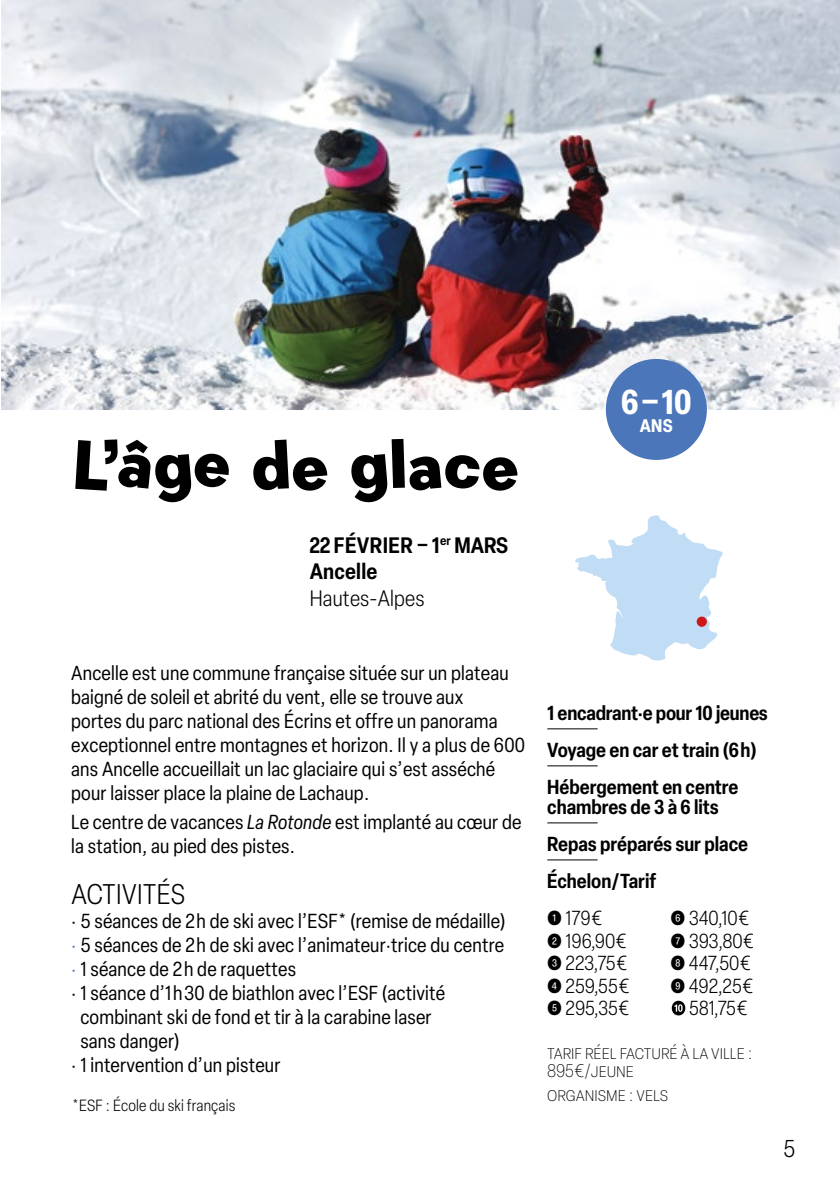
<style>
.page{position:relative;width:840px;height:1191px;background:#fff}
.page>*{position:absolute;margin:0;border:0;box-sizing:border-box;transform-origin:0 0}
.t1{font:68px "Gambado Sans Forte";color:#000}
.t2{font:700 condensed 34px "Elza";color:#fff}
.t3{font:300 condensed 28px "Elza";letter-spacing:.02em;color:#000}
.t4{font:300 condensed 24px "Elza";color:#000}
.t5{font:600 condensed 22px/26.4px "Elza";letter-spacing:.01em;color:#000}
.t6{font:300 condensed 22px "Elza";letter-spacing:.01em;color:#000}
.t7{font:condensed 20px/24px "Elza";letter-spacing:.01em;color:#000}
.t8{font:600 condensed 20px/37px "Elza";color:#000}
.t9{font:300 condensed 20px/22.6px "Elza";letter-spacing:-.005em;color:#000}
.t10{font:200 condensed 18px/18px "Elza";color:#000}
.t11{font:700 condensed 18px "Elza";color:#fff}
.t12{font:300 condensed 16px "Elza";letter-spacing:.01em;color:#000}
.s1{font-style:italic}
.s2{color:#4c76ba}
</style>
<div class="page">
<img style="left:1px;top:0;width:838px;height:409px">
<svg style="left:575px;top:515px;width:148px;height:146px"></svg>
<div style="left:696px;top:616px;width:10px;height:11px;background:#cd1719;border-radius:50%"></div>
<hr style="left:547px;top:728px;width:50px;height:1px;background:#000">
<hr style="left:547px;top:765px;width:50px;height:1px;background:#000">
<hr style="left:547px;top:822px;width:50px;height:1px;background:#000">
<hr style="left:547px;top:859px;width:50px;height:1px;background:#000">
<svg style="left:671px;top:1000px;width:14px;height:15px"></svg>
<svg style="left:674px;top:1004px;width:8px;height:7px"></svg>
<div style="left:605px;top:359px;width:101px;height:101px;background:#4c76ba;border-radius:50%"></div>
<h1 class="t1" style="left:72px;top:420px;width:448px">L’âge de glace</h1>
<p class="t5" style="left:309px;top:531px;width:200px">22 FÉVRIER – 1<sup>er</sup> MARS<br>Ancelle</p>
<p class="t6" style="left:309px;top:584px;width:116px">Hautes-Alpes</p>
<p class="t7" style="left:71px;top:660px;width:455px">Ancelle est une commune française située sur un plateau baigné de soleil et abrité du vent, elle se trouve aux<br>portes du parc national des Écrins et offre un panorama exceptionnel entre montagnes et horizon. Il y a plus de 600 ans Ancelle accueillait un lac glaciaire qui s’est asséché pour laisser place la plaine de Lachaup.</p>
<p class="t7" style="left:71px;top:809px;width:451px">Le centre de vacances <span class="s1">La Rotonde</span> est implanté au cœur de la station, au pied des pistes.</p>
<h3 class="t3" style="left:71px;top:876px;width:115px">ACTIVITÉS</h3>
<p class="t7" style="left:71px;top:908px;width:435px">· 5 séances de 2 h de ski avec l’ESF* (remise de médaille)</p>
<p class="t7" style="left:71px;top:932px;width:434px"><span class="s2">·</span> 5 séances de 2 h de ski avec l’animateur·trice du centre</p>
<p class="t7" style="left:71px;top:956px;width:226px"><span class="s2">·</span> 1 séance de 2 h de raquettes</p>
<p class="t7" style="left:71px;top:980px;width:375px">· 1 séance d’1 h 30 de biathlon avec l’ESF (activité</p>
<p class="t7" style="left:80px;top:1004px;width:352px">combinant ski de fond et tir à la carabine laser</p>
<p class="t7" style="left:80px;top:1028px;width:100px">sans danger)</p>
<p class="t7" style="left:71px;top:1052px;width:210px">· 1 intervention d’un pisteur</p>
<p class="t12" style="left:72px;top:1095px;width:165px">*ESF : École du ski français</p>
<h2 class="t2" style="left:620px;top:378px;width:72px">6 – 10</h2>
<p class="t11" style="left:639px;top:413px;width:35px">ANS</p>
<p class="t8" style="left:547px;top:694px;width:222px">1 encadrant·e pour 10 jeunes<br>Voyage en car et train (6 h)<br>Hébergement en centre</p>
<p class="t8" style="left:547px;top:788px;width:202px">chambres de 3 à 6 lits<br>Repas préparés sur place<br>Échelon/Tarif</p>
<p class="t9" style="left:547px;top:906px;width:84px">❶ 179 €<br>❷ 196,90 €<br>❸ 223,75 €<br>❹ 259,55 €<br>❺ 295,35 €</p>
<p class="t9" style="left:670px;top:906px;width:85px;text-align:center">❻ 340,10 €<br>❼ 393,80 €<br>❽ 447,50 €<br>❾ 492,25 €<br>581,75 €</p>
<p class="t10" style="left:547px;top:1043px;width:207px">TARIF RÉEL FACTURÉ À LA VILLE :<br>895 €/JEUNE</p>
<p class="t10" style="left:547px;top:1085px;width:122px">ORGANISME : VELS</p>
<p class="t4" style="left:782px;top:1133px;width:14px">5</p>
</div>
